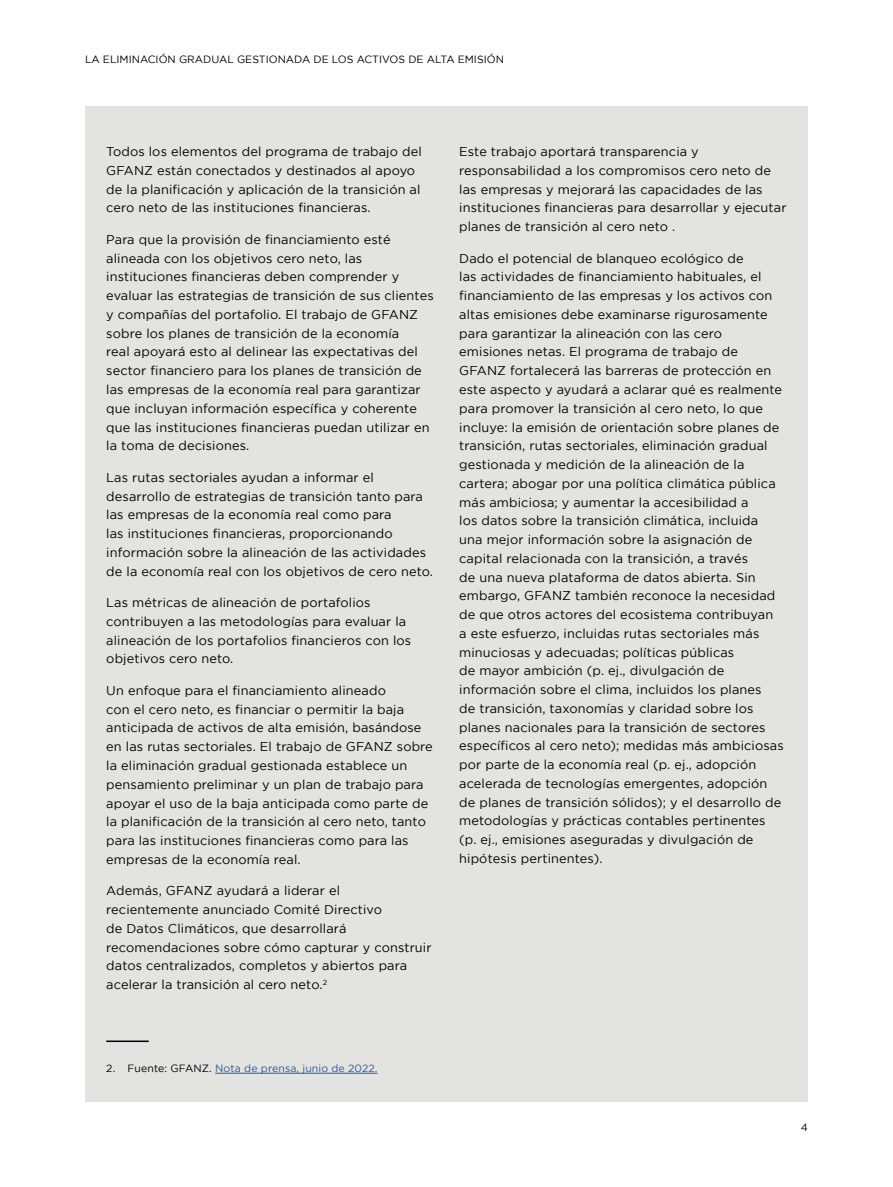
<style>
.page{position:relative;width:893px;height:1187px;background:#fff}
.page>*{position:absolute;margin:0;border:0;box-sizing:border-box;transform-origin:0 0}
.texto_corrido_9{font:12.75px/18.8px "Gotham";letter-spacing:.01em;color:#000}
.t1{font:10.5px "Gotham";color:#000}
.t2{font:10.5px "Gotham";letter-spacing:.01em;color:#275b9b}
.s1{color:#000}
</style>
<div class="page">
<div style="left:85px;top:106px;width:723px;height:995px;background:#e3e3e0"></div>
<hr style="left:215px;top:1072px;width:162px;height:1px;background:#275b9b">
<hr style="left:106px;top:1040px;width:43px;height:1px;background:#000">
<p class="t1" style="left:85px;top:53px;width:420px">LA ELIMINACIÓN GRADUAL GESTIONADA DE LOS ACTIVOS DE ALTA EMISIÓN</p>
<p class="texto_corrido_9" style="left:106px;top:142px;width:317px">Todos los elementos del programa de trabajo del GFANZ están conectados y destinados al apoyo de la planificación y aplicación de la transición al cero neto de las instituciones financieras.</p>
<p class="texto_corrido_9" style="left:106px;top:230px;width:329px">Para que la provisión de financiamiento esté alineada con los objetivos cero neto, las instituciones financieras deben comprender y evaluar las estrategias de transición de sus clientes y compañías del portafolio. El trabajo de GFANZ sobre los planes de transición de la economía<br>real apoyará esto al delinear las expectativas del sector financiero para los planes de transición de las empresas de la economía real para garantizar que incluyan información específica y coherente que las instituciones financieras puedan utilizar en la toma de decisiones.</p>
<p class="texto_corrido_9" style="left:106px;top:467px;width:328px">Las rutas sectoriales ayudan a informar el desarrollo de estrategias de transición tanto para las empresas de la economía real como para<br>las instituciones financieras, proporcionando información sobre la alineación de las actividades de la economía real con los objetivos de cero neto.</p>
<p class="texto_corrido_9" style="left:106px;top:593px;width:306px">Las métricas de alineación de portafolios contribuyen a las metodologías para evaluar la alineación de los portafolios financieros con los objetivos cero neto.</p>
<p class="texto_corrido_9" style="left:106px;top:680px;width:328px">Un enfoque para el financiamiento alineado<br>con el cero neto, es financiar o permitir la baja anticipada de activos de alta emisión, basándose en las rutas sectoriales. El trabajo de GFANZ sobre la eliminación gradual gestionada establece un pensamiento preliminar y un plan de trabajo para apoyar el uso de la baja anticipada como parte de la planificación de la transición al cero neto, tanto para las instituciones financieras como para las empresas de la economía real.</p>
<p class="texto_corrido_9" style="left:106px;top:881px;width:327px">Además, GFANZ ayudará a liderar el recientemente anunciado Comité Directivo<br>de Datos Climáticos, que desarrollará recomendaciones sobre cómo capturar y construir datos centralizados, completos y abiertos para acelerar la transición al cero neto.<sup>2</sup></p>
<p class="texto_corrido_9" style="left:459px;top:142px;width:329px">Este trabajo aportará transparencia y responsabilidad a los compromisos cero neto de las empresas y mejorará las capacidades de las instituciones financieras para desarrollar y ejecutar planes de transición al cero neto .</p>
<p class="texto_corrido_9" style="left:459px;top:248px;width:326px">Dado el potencial de blanqueo ecológico de<br>las actividades de financiamiento habituales, el financiamiento de las empresas y los activos con altas emisiones debe examinarse rigurosamente para garantizar la alineación con las cero emisiones netas. El programa de trabajo de GFANZ fortalecerá las barreras de protección en este aspecto y ayudará a aclarar qué es realmente para promover la transición al cero neto, lo que incluye: la emisión de orientación sobre planes de transición, rutas sectoriales, eliminación gradual gestionada y medición de la alineación de la cartera; abogar por una política climática pública más ambiciosa; y aumentar la accesibilidad a<br>los datos sobre la transición climática, incluida una mejor información sobre la asignación de capital relacionada con la transición, a través<br>de una nueva plataforma de datos abierta. Sin embargo, GFANZ también reconoce la necesidad de que otros actores del ecosistema contribuyan a este esfuerzo, incluidas rutas sectoriales más minuciosas y adecuadas; políticas públicas<br>de mayor ambición (p. ej., divulgación de información sobre el clima, incluidos los planes<br>de transición, taxonomías y claridad sobre los planes nacionales para la transición de sectores específicos al cero neto); medidas más ambiciosas por parte de la economía real (p. ej., adopción acelerada de tecnologías emergentes, adopción de planes de transición sólidos); y el desarrollo de metodologías y prácticas contables pertinentes (p. ej., emisiones aseguradas y divulgación de hipótesis pertinentes).</p>
<p class="t2" style="left:106px;top:1062px;width:273px"><span class="s1">2. Fuente: GFANZ.</span> Nota de prensa, junio de 2022.</p>
<p class="t1" style="left:801px;top:1121px;width:9px">4</p>
</div>
